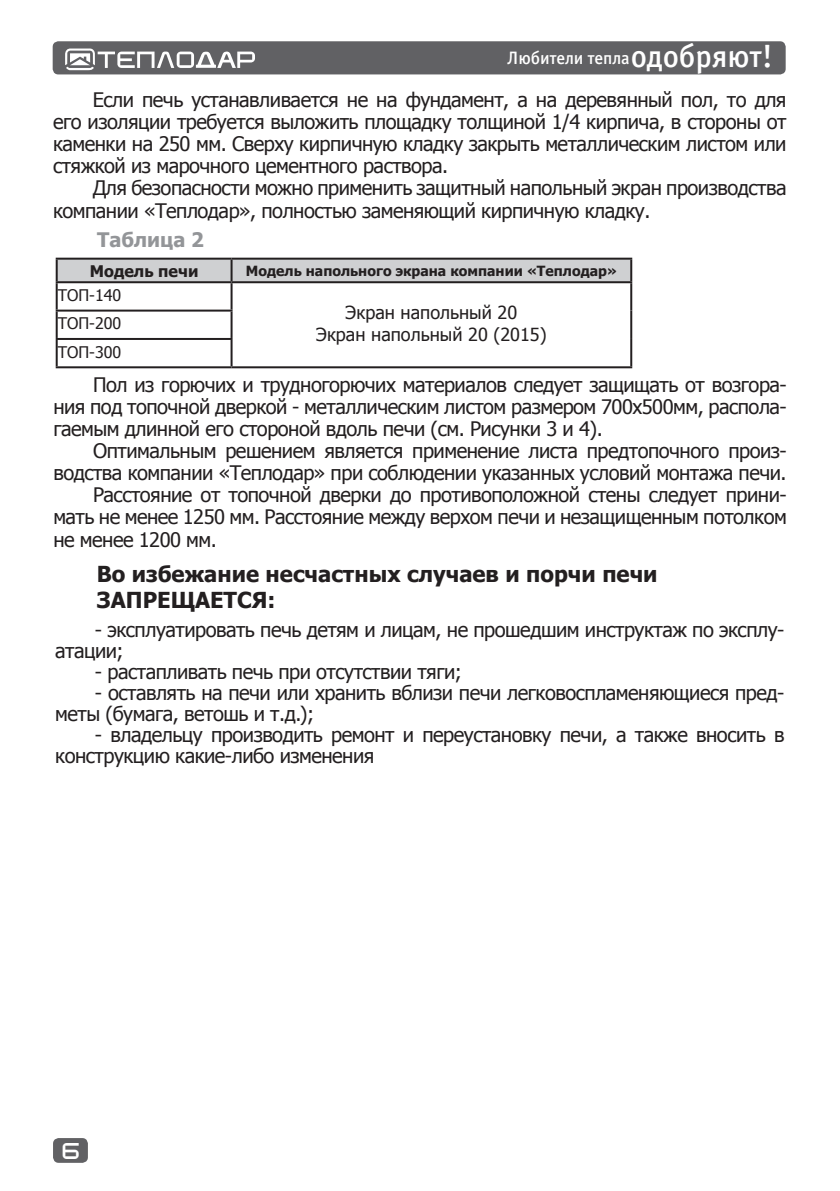
<style>
.page{position:relative;width:840px;height:1191px;background:#fff}
.page>*{position:absolute;margin:0;border:0;box-sizing:border-box;transform-origin:0 0}
.t1{font:700 22px/26.4px "Tahoma";color:#231f20}
.t2{font:20px/22px "Tahoma";letter-spacing:-.025em;color:#231f20}
.t3{font:700 20px "Tahoma";color:#939598}
.t4{font:18px/21.6px "Tahoma";color:#231f20;text-align:center}
.t5{font:18px "Officina Sans Medium C";letter-spacing:-.005em;color:#fff}
.t6{font:16px/28.4px "Tahoma";color:#231f20}
.t7{font:700 16px "Tahoma";color:#231f20}
.t8{font:16px "teplodar";color:#fff}
.t9{font:700 14px "Tahoma";color:#231f20}
.s1{font-size:32px}
</style>
<div class="page">
<div style="left:53px;top:1138px;width:35px;height:24px;background:#616164;border-radius:6px"></div>
<div style="left:53px;top:41px;width:732px;height:33px;background:#616164;border-radius:6px"></div>
<svg style="left:65px;top:48px;width:190px;height:22px"></svg>
<div style="left:58px;top:260px;width:572px;height:21px;background:#cfd0d2"></div>
<svg style="left:58px;top:283px;width:572px;height:83px"></svg>
<hr style="left:56px;top:258px;width:175px;height:2px;background:#231f20">
<hr style="left:56px;top:260px;width:2px;height:21px;background:#231f20">
<hr style="left:56px;top:281px;width:175px;height:2px;background:#231f20">
<hr style="left:56px;top:283px;width:2px;height:26px;background:#231f20">
<hr style="left:56px;top:309px;width:176px;height:2px;background:#231f20">
<hr style="left:56px;top:311px;width:2px;height:27px;background:#231f20">
<hr style="left:56px;top:338px;width:176px;height:2px;background:#231f20">
<hr style="left:56px;top:340px;width:2px;height:26px;background:#231f20">
<hr style="left:56px;top:366px;width:175px;height:2px;background:#231f20">
<hr style="left:231px;top:258px;width:401px;height:2px;background:#231f20">
<hr style="left:230px;top:260px;width:2px;height:21px;background:#231f20">
<hr style="left:630px;top:260px;width:2px;height:21px;background:#231f20">
<hr style="left:231px;top:281px;width:401px;height:2px;background:#231f20">
<hr style="left:230px;top:283px;width:2px;height:26px;background:#231f20">
<hr style="left:630px;top:283px;width:2px;height:27px;background:#231f20">
<hr style="left:230px;top:311px;width:2px;height:27px;background:#231f20">
<hr style="left:630px;top:310px;width:2px;height:29px;background:#231f20">
<hr style="left:230px;top:340px;width:2px;height:26px;background:#231f20">
<hr style="left:630px;top:339px;width:2px;height:27px;background:#231f20">
<hr style="left:231px;top:366px;width:401px;height:2px;background:#231f20">
<p class="t5" style="left:507px;top:48px;width:267px">Любители тепла<span class="s1">одобряют!</span></p>
<p class="t2" style="left:53px;top:88px;width:734px;text-align:justify;text-indent:40px">Если печь устанавливается не на фундамент, а на деревянный пол, то для его изоляции требуется выложить площадку толщиной 1/4 кирпича, в стороны от каменки на 250 мм. Сверху кирпичную кладку закрыть металлическим листом или стяжкой из марочного цементного раствора.</p>
<p class="t2" style="left:53px;top:176px;width:734px;text-indent:40px">Для безопасности можно применить защитный напольный экран производства компании «Теплодар», полностью заменяющий кирпичную кладку.</p>
<p class="t3" style="left:97px;top:226px;width:108px">Таблица 2</p>
<p class="t7" style="left:90px;top:259px;width:110px">Модель печи</p>
<p class="t9" style="left:246px;top:261px;width:372px">Модель напольного экрана компании «Теплодар»</p>
<p class="t6" style="left:58px;top:280px;width:65px">ТОП-140</p>
<p class="t4" style="left:316px;top:301px;width:232px">Экран напольный 20<br>Экран напольный 20 (2015)</p>
<p class="t6" style="left:58px;top:309px;width:65px">ТОП-200<br>ТОП-300</p>
<p class="t2" style="left:53px;top:373px;width:734px;text-align:justify;text-indent:40px">Пол из горючих и трудногорючих материалов следует защищать от возгора&shy;ния под топочной дверкой - металлическим листом размером 700х500мм, распола&shy;гаемым длинной его стороной вдоль печи (см. Рисунки 3 и 4).</p>
<p class="t2" style="left:93px;top:439px;width:694px">Оптимальным решением является применение листа предтопочного произ-</p>
<p class="t2" style="left:53px;top:461px;width:734px">водства компании «Теплодар» при соблюдении указанных условий монтажа печи.</p>
<p class="t2" style="left:93px;top:483px;width:694px">Расстояние от топочной дверки до противоположной стены следует прини-</p>
<p class="t2" style="left:53px;top:505px;width:734px">мать не менее 1250 мм. Расстояние между верхом печи и незащищенным потолком</p>
<p class="t2" style="left:53px;top:527px;width:165px">не менее 1200 мм.</p>
<p class="t1" style="left:97px;top:559px;width:562px">Во избежание несчастных случаев и порчи печи<br>ЗАПРЕЩАЕТСЯ:</p>
<p class="t2" style="left:55px;top:618px;width:730px;line-height:21px;text-indent:40px">- эксплуатировать печь детям и лицам, не прошедшим инструктаж по эксплу&shy;атации;</p>
<p class="t2" style="left:95px;top:660px;width:368px">- растапливать печь при отсутствии тяги;</p>
<p class="t2" style="left:55px;top:681px;width:730px;line-height:21px;text-indent:40px">- оставлять на печи или хранить вблизи печи легковоспламеняющиеся пред&shy;меты (бумага, ветошь и т.д.);</p>
<p class="t2" style="left:55px;top:723px;width:730px;line-height:21px;text-indent:40px">- владельцу производить ремонт и переустановку печи, а также вносить в конструкцию какие-либо изменения</p>
<p class="t8" style="left:63px;top:1144px;width:18px">6</p>
</div>
